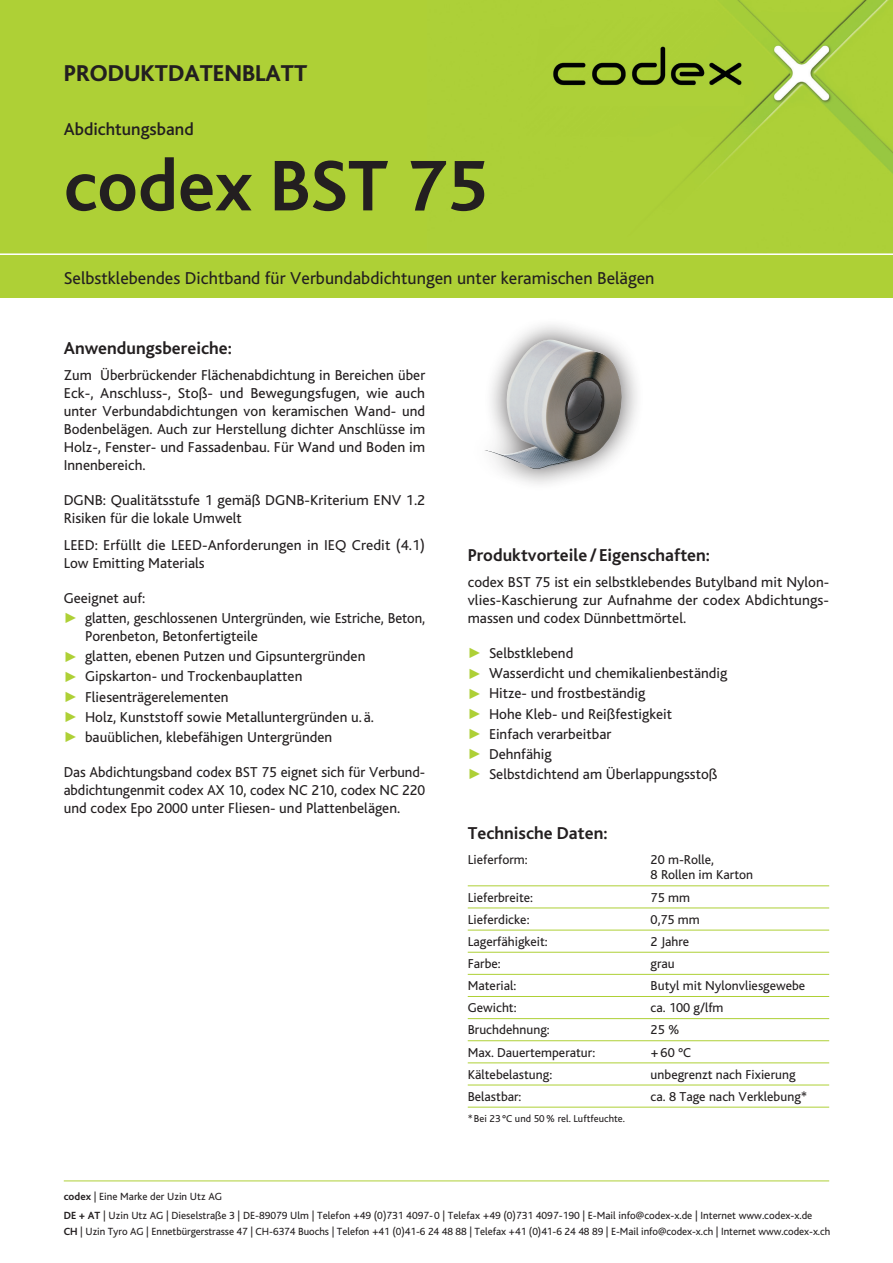
<style>
.page{position:relative;width:893px;height:1263px;background:#fff}
.page>*{position:absolute;margin:0;border:0;box-sizing:border-box;transform-origin:0 0}
.t1{font:700 75px "Bliss";color:#231f20}
.t2{font:800 24px "Bliss";color:#231f20}
.t3{font:18px "Bliss";color:#231f20}
.t4{font:700 18px "Bliss";color:#231f20}
.t5{font:500 18px "Bliss";color:#231f20}
.t6{font:15px/18px "Bliss";color:#231f20;text-align:justify}
.t7{font:13.5px/15.8px "Bliss";color:#231f20}
.t8{font:10.8px/19.6px "Bliss";color:#231f20}
.t9{font:10.5px "Bliss";color:#231f20}
.s1{color:#aed036}
.s2{font-weight:700}
</style>
<div class="page">
<div style="left:0;top:0;width:893px;height:255px;background:#aed036"></div>
<img style="left:553px;top:0;width:340px;height:177px">
<hr style="left:0;top:253px;width:893px;height:2px;background:#fff">
<hr style="left:64px;top:1180px;width:765px;height:1px;background:#aed036">
<div style="left:0;top:255px;width:893px;height:43px;background:#aed036"></div>
<hr style="left:468px;top:885px;width:361px;height:1px;background:#aed036">
<hr style="left:468px;top:907px;width:361px;height:1px;background:#aed036">
<hr style="left:468px;top:930px;width:361px;height:1px;background:#aed036">
<hr style="left:468px;top:952px;width:361px;height:1px;background:#aed036">
<hr style="left:468px;top:974px;width:361px;height:1px;background:#aed036">
<hr style="left:468px;top:996px;width:361px;height:1px;background:#aed036">
<hr style="left:468px;top:1018px;width:361px;height:1px;background:#aed036">
<hr style="left:468px;top:1040px;width:361px;height:1px;background:#aed036">
<hr style="left:468px;top:1062px;width:361px;height:1px;background:#aed036">
<hr style="left:468px;top:1084px;width:361px;height:1px;background:#aed036">
<hr style="left:468px;top:1107px;width:361px;height:1px;background:#aed036">
<div style="left:468px;top:317px;width:177px;height:175px;background:#231f20;opacity:.75"></div>
<img style="left:484px;top:340px;width:139px;height:131px">
<h2 class="t2" style="left:64px;top:61px;width:245px">PRODUKTDATENBLATT</h2>
<p class="t5" style="left:64px;top:119px;width:131px">Abdichtungsband</p>
<h1 class="t1" style="left:64px;top:147px;width:425px">codex BST 75</h1>
<p class="t3" style="left:64px;top:268px;width:592px">Selbstklebendes Dichtband für Verbundabdichtungen unter keramischen Belägen</p>
<p class="t4" style="left:64px;top:339px;width:170px">Anwendungsbereiche:</p>
<p class="t6" style="left:64px;top:367px;width:363px">Zum Überbrückender Flächenabdichtung in Bereichen über Eck-, Anschluss-, Stoß- und Bewegungsfugen, wie auch unter Verbundabdichtungen von keramischen Wand- und Bodenbelägen. Auch zur Herstellung dichter Anschlüsse im Holz-, Fenster- und Fassadenbau. Für Wand und Boden im Innenbereich.</p>
<p class="t6" style="left:64px;top:492px;width:363px">DGNB: Qualitätsstufe 1 gemäß DGNB-Kriterium ENV 1.2<br>Risiken für die lokale Umwelt</p>
<p class="t6" style="left:64px;top:536px;width:363px">LEED: Erfüllt die LEED-Anforderungen in IEQ Credit (4.1)<br>Low Emitting Materials</p>
<p class="t6" style="left:64px;top:589px;width:83px">Geeignet auf:</p>
<p class="t6" style="left:85px;top:609px;width:342px;text-indent:-21px"><span class="s1">✓</span> glatten, geschlossenen Untergründen, wie Estriche, Beton,<br>Porenbeton, Betonfertigteile</p>
<p class="t6" style="left:64px;top:648px;width:303px"><span class="s1">✓</span> glatten, ebenen Putzen und Gipsuntergründen</p>
<p class="t6" style="left:64px;top:668px;width:240px"><span class="s1">✓</span> Gipskarton- und Trockenbauplatten</p>
<p class="t6" style="left:64px;top:688px;width:166px"><span class="s1">✓</span> Fliesenträgerelementen</p>
<p class="t6" style="left:64px;top:708px;width:312px"><span class="s1">✓</span> Holz, Kunststoff sowie Metalluntergründen u. ä.</p>
<p class="t6" style="left:64px;top:728px;width:270px"><span class="s1">✓</span> bauüblichen, klebefähigen Untergründen</p>
<p class="t6" style="left:64px;top:763px;width:363px">Das Abdichtungsband codex BST 75 eignet sich für Verbund&shy;abdichtungenmit codex AX 10, codex NC 210, codex NC 220 und codex Epo 2000 unter Fliesen- und Plattenbelägen.</p>
<p class="t4" style="left:468px;top:545px;width:244px">Produktvorteile / Eigenschaften:</p>
<p class="t6" style="left:468px;top:573px;width:363px">codex BST 75 ist ein selbstklebendes Butylband mit Nylon&shy;vlies-Kaschierung zur Aufnahme der codex Abdichtungs&shy;massen und codex Dünnbettmörtel.</p>
<p class="t6" style="left:468px;top:644px;width:107px"><span class="s1">✓</span> Selbstklebend</p>
<p class="t6" style="left:468px;top:665px;width:261px"><span class="s1">✓</span> Wasserdicht und chemikalienbeständig</p>
<p class="t6" style="left:468px;top:685px;width:179px"><span class="s1">✓</span> Hitze- und frostbeständig</p>
<p class="t6" style="left:468px;top:705px;width:206px"><span class="s1">✓</span> Hohe Kleb- und Reißfestigkeit</p>
<p class="t6" style="left:468px;top:725px;width:145px"><span class="s1">✓</span> Einfach verarbeitbar</p>
<p class="t6" style="left:468px;top:745px;width:85px"><span class="s1">✓</span> Dehnfähig</p>
<p class="t6" style="left:468px;top:765px;width:251px"><span class="s1">✓</span> Selbstdichtend am Überlappungsstoß</p>
<p class="t4" style="left:468px;top:824px;width:141px">Technische Daten:</p>
<p class="t7" style="left:468px;top:852px;width:61px">Lieferform:</p>
<p class="t7" style="left:651px;top:852px;width:104px">20 m-Rolle,<br>8 Rollen im Karton</p>
<p class="t7" style="left:468px;top:889px;width:67px">Lieferbreite:</p>
<p class="t7" style="left:651px;top:889px;width:41px">75 mm</p>
<p class="t7" style="left:468px;top:912px;width:63px">Lieferdicke:</p>
<p class="t7" style="left:651px;top:912px;width:51px">0,75 mm</p>
<p class="t7" style="left:468px;top:934px;width:82px">Lagerfähigkeit:</p>
<p class="t7" style="left:651px;top:934px;width:40px">2 Jahre</p>
<p class="t7" style="left:468px;top:956px;width:35px">Farbe:</p>
<p class="t7" style="left:651px;top:956px;width:26px">grau</p>
<p class="t7" style="left:468px;top:978px;width:50px">Material:</p>
<p class="t7" style="left:651px;top:978px;width:156px">Butyl mit Nylonvliesgewebe</p>
<p class="t7" style="left:468px;top:1000px;width:50px">Gewicht:</p>
<p class="t7" style="left:651px;top:1000px;width:74px">ca. 100 g/lfm</p>
<p class="t7" style="left:468px;top:1022px;width:83px">Bruchdehnung:</p>
<p class="t7" style="left:651px;top:1022px;width:30px">25 %</p>
<p class="t7" style="left:468px;top:1044px;width:129px">Max. Dauertemperatur:</p>
<p class="t7" style="left:651px;top:1044px;width:42px">+60 °C</p>
<p class="t7" style="left:468px;top:1066px;width:86px">Kältebelastung:</p>
<p class="t7" style="left:651px;top:1066px;width:146px">unbegrenzt nach Fixierung</p>
<p class="t7" style="left:468px;top:1089px;width:55px">Belastbar:</p>
<p class="t7" style="left:651px;top:1089px;width:158px">ca. 8 Tage nach Verklebung*</p>
<p class="t9" style="left:468px;top:1113px;width:159px">*Bei 23 °C und 50 % rel. Luftfeuchte.</p>
<p class="t8" style="left:64px;top:1187px;width:750px"><span class="s2">codex</span> | Eine Marke der Uzin Utz AG<br><span class="s2">DE + AT</span> | Uzin Utz AG | Dieselstraße 3 | DE-89079 Ulm | Telefon +49 (0)731 4097-0 | Telefax +49 (0)731 4097-190 | E-Mail info@codex-x.de | Internet www.codex-x.de</p>
<p class="t8" style="left:64px;top:1222px;width:768px"><span class="s2">CH</span> | Uzin Tyro AG | Ennetbürgerstrasse 47 | CH-6374 Buochs | Telefon +41 (0)41-6 24 48 88 | Telefax +41 (0)41-6 24 48 89 | E-Mail info@codex-x.ch | Internet www.codex-x.ch</p>
</div>
